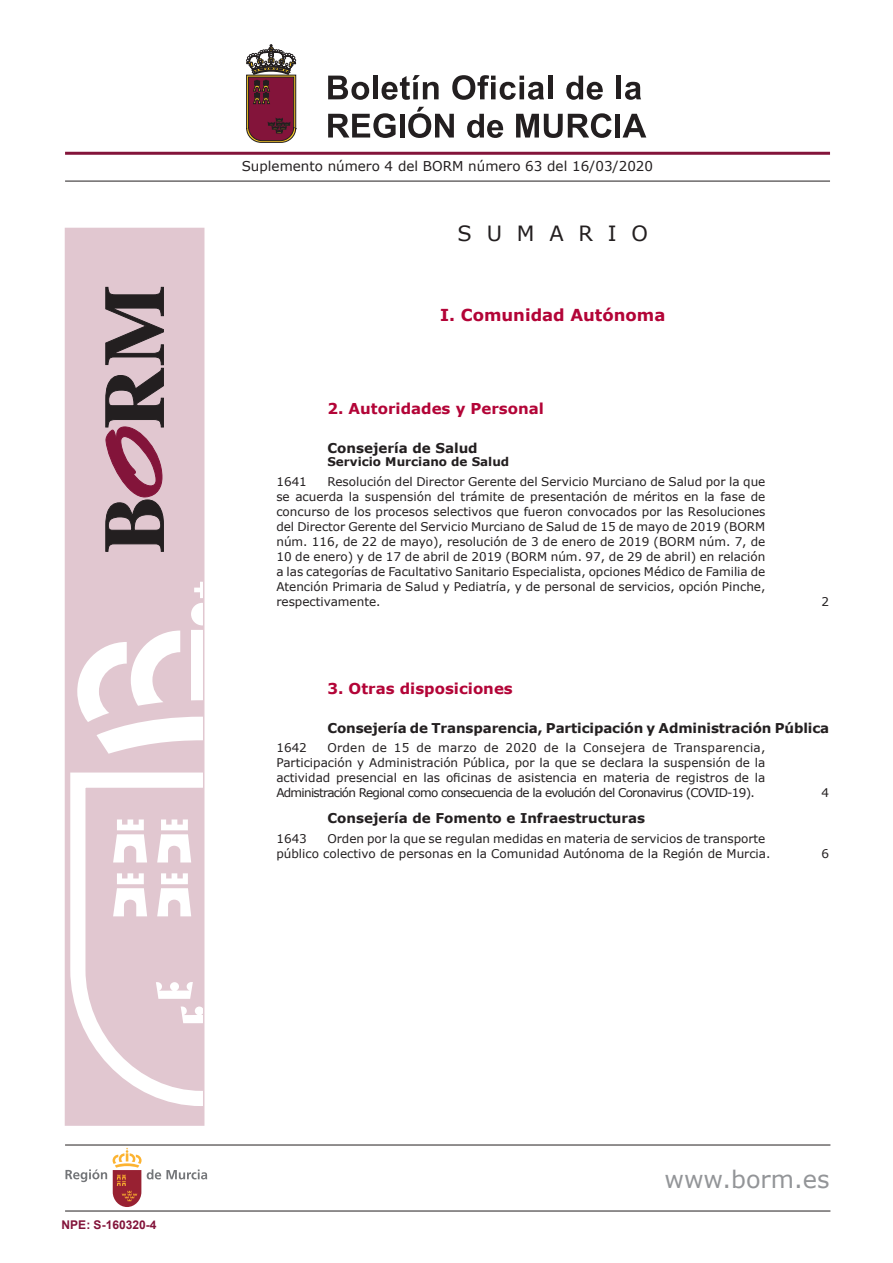
<style>
.page{position:relative;width:893px;height:1263px;background:#fff}
.page>*{position:absolute;margin:0;border:0;box-sizing:border-box;transform-origin:0 0}
.t1{font:24px "Verdana";color:#939598}
.t2{font:21px "Verdana";color:#231f20}
.t3{font:700 16.5px "Verdana";color:#b30437}
.t4{font:700 15px "Verdana";color:#b30437}
.t5{font:700 13.5px "Verdana";letter-spacing:-.01em;color:#231f20}
.t6{font:13.5px "Verdana";color:#231f20}
.t7{font:12px/15px "Verdana";color:#231f20;text-align:justify}
.t8{font:700 12px "Verdana";color:#231f20}
.t9{font:700 12px "Arial";color:#83143a}
</style>
<div class="page">
<hr style="left:65px;top:152px;width:765px;height:3px;background:#83143a">
<svg style="left:328px;top:113px;width:68px;height:25px"></svg>
<div style="left:400px;top:114px;width:5px;height:24px;background:#231f20"></div>
<svg style="left:408px;top:107px;width:46px;height:31px"></svg>
<svg style="left:467px;top:114px;width:36px;height:24px"></svg>
<svg style="left:516px;top:113px;width:96px;height:25px"></svg>
<hr style="left:616px;top:114px;width:4px;height:24px;background:#231f20">
<svg style="left:622px;top:114px;width:24px;height:24px"></svg>
<svg style="left:328px;top:76px;width:41px;height:24px"></svg>
<div style="left:373px;top:76px;width:5px;height:23px;background:#231f20"></div>
<svg style="left:382px;top:75px;width:57px;height:25px"></svg>
<svg style="left:452px;top:75px;width:92px;height:25px"></svg>
<div style="left:548px;top:76px;width:5px;height:23px;background:#231f20"></div>
<svg style="left:566px;top:76px;width:37px;height:24px"></svg>
<hr style="left:617px;top:76px;width:4px;height:23px;background:#231f20">
<svg style="left:625px;top:82px;width:16px;height:18px"></svg>
<hr style="left:65px;top:181px;width:765px;height:1px;background:#231f20">
<div style="left:65px;top:228px;width:139px;height:897px;background:#e1c7d0"></div>
<svg style="left:70px;top:772px;width:131px;height:334px"></svg>
<svg style="left:156px;top:958px;width:45px;height:90px"></svg>
<svg style="left:113px;top:819px;width:78px;height:97px"></svg>
<svg style="left:77px;top:582px;width:124px;height:172px"></svg>
<svg style="left:105px;top:287px;width:59px;height:265px"></svg>
<svg style="left:246px;top:45px;width:50px;height:98px;background:#824b53"></svg>
<hr style="left:65px;top:1144px;width:765px;height:1px;background:#231f20">
<svg style="left:113px;top:1148px;width:94px;height:59px"></svg>
<svg style="left:65px;top:1169px;width:42px;height:13px"></svg>
<hr style="left:65px;top:1210px;width:765px;height:1px;background:#231f20">
<p class="t6" style="left:242px;top:157px;width:413px">Suplemento número 4 del BORM número 63 del 16/03/2020</p>
<h2 class="t2" style="left:458px;top:219px;width:192px">S U M A R I O</h2>
<h3 class="t3" style="left:440px;top:303px;width:227px">I. Comunidad Autónoma</h3>
<p class="t4" style="left:327px;top:398px;width:218px">2. Autoridades y Personal</p>
<p class="t5" style="left:327px;top:438px;width:152px">Consejería de Salud</p>
<p class="t8" style="left:327px;top:453px;width:183px">Servicio Murciano de Salud</p>
<p class="t7" style="left:276px;top:473px;width:490px;text-indent:51px">Resolución del Director Gerente del Servicio Murciano de Salud por la que se acuerda la suspensión del trámite de presentación de méritos en la fase de concurso de los procesos selectivos que fueron convocados por las Resoluciones del Director Gerente del Servicio Murciano de Salud de 15 de mayo de 2019 (BORM núm. 116, de 22 de mayo), resolución de 3 de enero de 2019 (BORM núm. 7, de 10 de enero) y de 17 de abril de 2019 (BORM núm. 97, de 29 de abril) en relación a las categorías de Facultativo Sanitario Especialista, opciones Médico de Familia de Atención Primaria de Salud y Pediatría, y de personal de servicios, opción Pinche, respectivamente.</p>
<p class="t7" style="left:276px;top:473px;width:32px">1641</p>
<p class="t7" style="left:822px;top:593px;width:9px">2</p>
<p class="t4" style="left:327px;top:678px;width:187px">3. Otras disposiciones</p>
<p class="t5" style="left:327px;top:718px;width:503px">Consejería de Transparencia, Participación y Administración Pública</p>
<p class="t7" style="left:276px;top:740px;width:491px;text-indent:51px">Orden de 15 de marzo de 2020 de la Consejera de Transparencia, Participación y Administración Pública, por la que se declara la suspensión de la actividad presencial en las oficinas de asistencia en materia de registros de la Administración Regional como consecuencia de la evolución del Coronavirus (COVID-19).</p>
<p class="t7" style="left:276px;top:740px;width:32px">1642</p>
<p class="t5" style="left:327px;top:809px;width:319px">Consejería de Fomento e Infraestructuras</p>
<p class="t7" style="left:276px;top:831px;width:496px;text-indent:51px">Orden por la que se regulan medidas en materia de servicios de transporte público colectivo de personas en la Comunidad Autónoma de la Región de Murcia.</p>
<p class="t7" style="left:276px;top:831px;width:32px">1643</p>
<p class="t7" style="left:822px;top:785px;width:9px">4</p>
<p class="t7" style="left:822px;top:846px;width:9px">6</p>
<p class="t9" style="left:62px;top:1216px;width:96px">NPE: S-160320-4</p>
<h1 class="t1" style="left:664px;top:1164px;width:167px">www.borm.es</h1>
</div>
